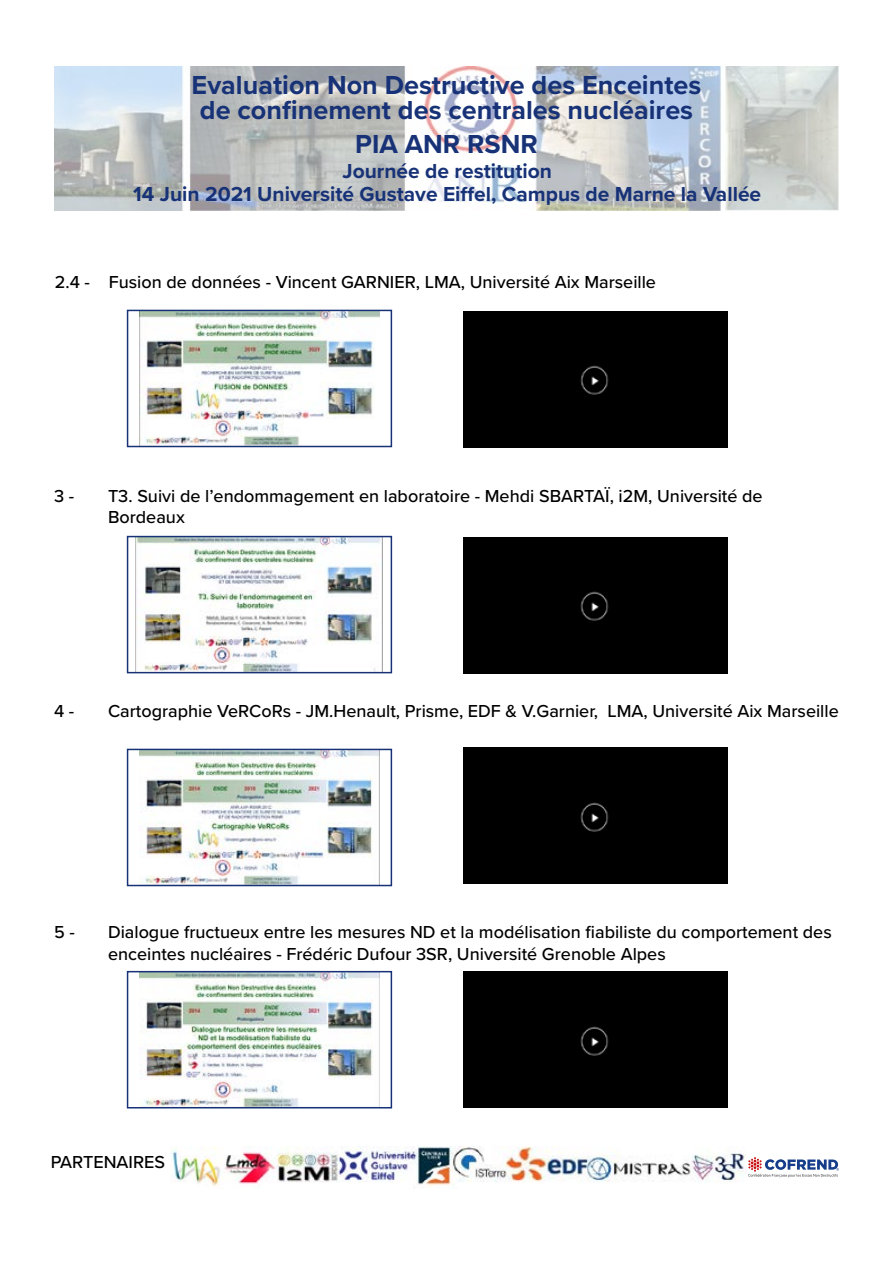
<style>
.page{position:relative;width:893px;height:1263px;background:#fff}
.page>*{position:absolute;margin:0;border:0;box-sizing:border-box;transform-origin:0 0}
.t1{font:700 27px/25.5px "Proxima Nova";color:#173277;text-align:center}
.t2{font:700 21px/22.5px "Proxima Nova";color:#173277;text-align:center}
.t3{font:500 18px/21.6px "Proxima Nova";color:#000}
</style>
<div class="page">
<img style="left:140px;top:313px;width:239px;height:131px">
<div style="left:127px;top:310px;width:265px;height:137px;border:2px solid #173277"></div>
<img style="left:136px;top:539px;width:247px;height:131px">
<div style="left:127px;top:536px;width:265px;height:137px;border:2px solid #173277"></div>
<img style="left:139px;top:752px;width:241px;height:131px">
<div style="left:127px;top:749px;width:265px;height:137px;border:2px solid #173277"></div>
<img style="left:139px;top:974px;width:241px;height:131px">
<div style="left:127px;top:971px;width:265px;height:137px;border:2px solid #173277"></div>
<img style="left:170px;top:1146px;width:576px;height:40px">
<svg style="left:748px;top:1157px;width:91px;height:20px"></svg>
<img style="left:54px;top:66px;width:785px;height:145px">
<div style="left:463px;top:311px;width:264px;height:136px;background:#000"></div>
<div style="left:463px;top:537px;width:264px;height:136px;background:#000"></div>
<div style="left:463px;top:748px;width:264px;height:136px;background:#000"></div>
<div style="left:463px;top:972px;width:264px;height:136px;background:#000"></div>
<h1 class="t1" style="left:192px;top:71px;width:511px">Evaluation Non Destructive des Enceintes de confinement des centrales nucléaires</h1>
<h1 class="t1" style="left:355px;top:131px;width:184px">PIA ANR RSNR</h1>
<p class="t2" style="left:133px;top:160px;width:629px">Journée de restitution<br>14 Juin 2021 Université Gustave Eiffel, Campus de Marne la Vallée</p>
<p class="t3" style="left:55px;top:271px;width:603px">2.4 - Fusion de données - Vincent GARNIER, LMA, Université Aix Marseille</p>
<p class="t3" style="left:54px;top:484px;width:22px">3 -</p>
<p class="t3" style="left:108px;top:484px;width:656px">T3. Suivi de l’endommagement en laboratoire - Mehdi SBARTAÏ, i2M, Université de<br>Bordeaux</p>
<p class="t3" style="left:54px;top:699px;width:22px">4 -</p>
<p class="t3" style="left:108px;top:699px;width:732px">Cartographie VeRCoRs - JM.Henault, Prisme, EDF &amp; V.Garnier, LMA, Université Aix Marseille</p>
<p class="t3" style="left:54px;top:920px;width:22px">5 -</p>
<p class="t3" style="left:108px;top:920px;width:725px">Dialogue fructueux entre les mesures ND et la modélisation fiabiliste du comportement des enceintes nucléaires - Frédéric Dufour 3SR, Université Grenoble Alpes</p>
<p class="t3" style="left:51px;top:1150px;width:116px">PARTENAIRES</p>
</div>
